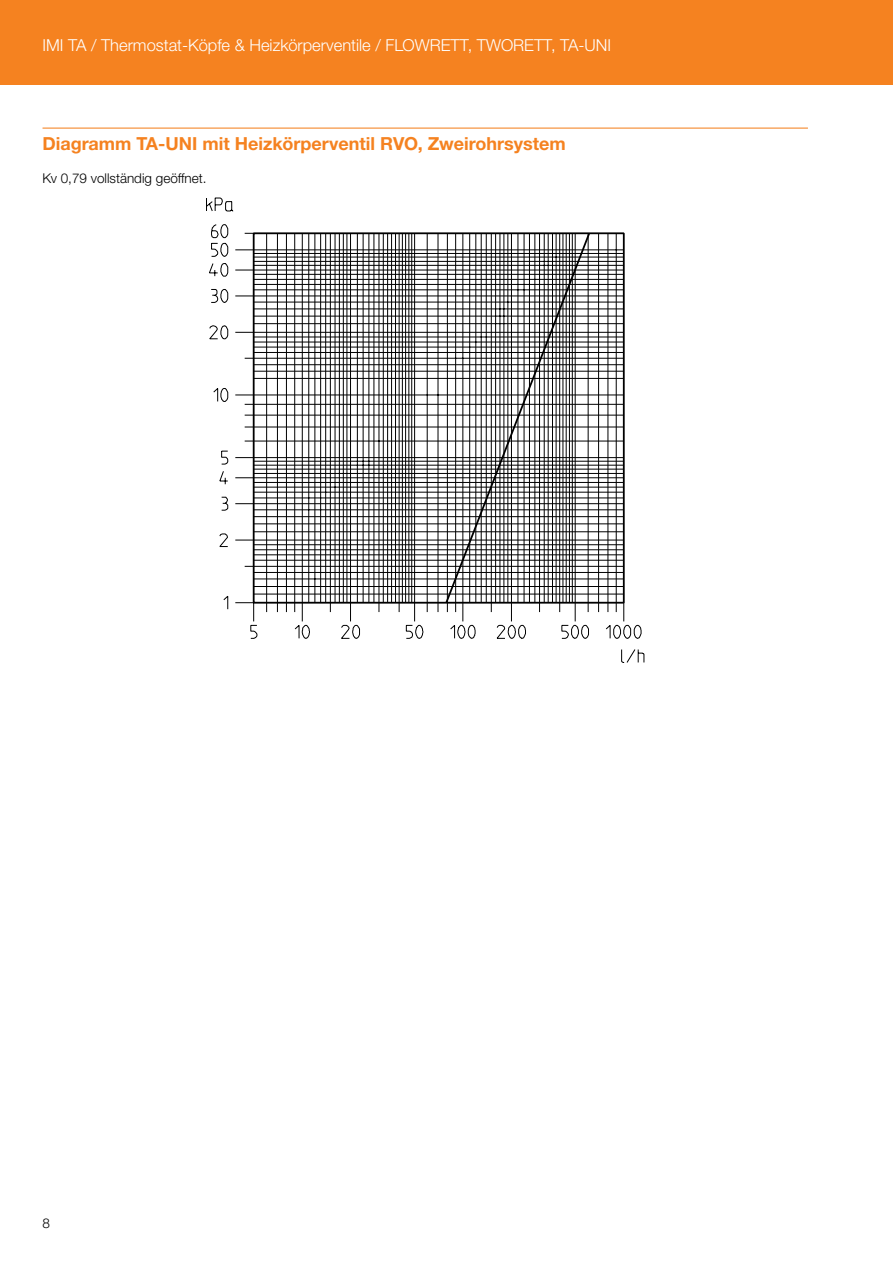
<style>
.page{position:relative;width:893px;height:1263px;background:#fff}
.page>*{position:absolute;margin:0;border:0;box-sizing:border-box;transform-origin:0 0}
.t1{font:700 18px "Helvetica Neue LTW1 G";color:#f58220}
.t2{font:300 16.5px "Helvetica Neue LTW1 G";color:#fff}
.t3{font:300 13.5px "Helvetica Neue LTW1 G";color:#000}
</style>
<div class="page">
<div style="left:0;top:0;width:893px;height:85px;background:#f58220"></div>
<hr style="left:43px;top:128px;width:765px;height:1px;background:#f58220">
<svg style="left:621px;top:604px;width:23px;height:59px"></svg>
<svg style="left:206px;top:198px;width:418px;height:441px"></svg>
<hr style="left:608px;top:233px;width:1px;height:379px;background:#000">
<hr style="left:616px;top:233px;width:1px;height:379px;background:#000">
<hr style="left:235px;top:249px;width:389px;height:1px;background:#000">
<hr style="left:254px;top:253px;width:370px;height:1px;background:#000">
<hr style="left:559px;top:233px;width:1px;height:379px;background:#000">
<hr style="left:254px;top:257px;width:370px;height:1px;background:#000">
<hr style="left:254px;top:265px;width:370px;height:1px;background:#000">
<hr style="left:254px;top:261px;width:370px;height:1px;background:#000">
<hr style="left:235px;top:270px;width:389px;height:1px;background:#000">
<hr style="left:254px;top:274px;width:370px;height:1px;background:#000">
<hr style="left:539px;top:233px;width:1px;height:379px;background:#000">
<hr style="left:254px;top:279px;width:370px;height:1px;background:#000">
<svg style="left:208px;top:263px;width:2px;height:14px"></svg>
<hr style="left:254px;top:290px;width:370px;height:1px;background:#000">
<hr style="left:254px;top:284px;width:370px;height:1px;background:#000">
<hr style="left:235px;top:296px;width:389px;height:1px;background:#000">
<hr style="left:254px;top:302px;width:370px;height:1px;background:#000">
<svg style="left:210px;top:233px;width:302px;height:389px"></svg>
<hr style="left:254px;top:323px;width:370px;height:1px;background:#000">
<hr style="left:254px;top:316px;width:370px;height:1px;background:#000">
<hr style="left:254px;top:309px;width:370px;height:1px;background:#000">
<hr style="left:491px;top:233px;width:1px;height:379px;background:#000">
<hr style="left:254px;top:337px;width:370px;height:1px;background:#000">
<hr style="left:235px;top:332px;width:389px;height:1px;background:#000">
<hr style="left:254px;top:342px;width:370px;height:1px;background:#000">
<svg style="left:209px;top:325px;width:19px;height:15px"></svg>
<hr style="left:254px;top:352px;width:370px;height:1px;background:#000">
<hr style="left:254px;top:347px;width:370px;height:1px;background:#000">
<hr style="left:455px;top:233px;width:1px;height:379px;background:#000">
<hr style="left:245px;top:358px;width:379px;height:1px;background:#000">
<hr style="left:462px;top:233px;width:1px;height:388px;background:#000">
<hr style="left:254px;top:364px;width:370px;height:1px;background:#000">
<svg style="left:444px;top:231px;width:148px;height:374px"></svg>
<hr style="left:254px;top:371px;width:370px;height:1px;background:#000">
<hr style="left:447px;top:233px;width:1px;height:379px;background:#000">
<hr style="left:254px;top:378px;width:370px;height:1px;background:#000">
<hr style="left:438px;top:233px;width:1px;height:379px;background:#000">
<hr style="left:427px;top:233px;width:1px;height:379px;background:#000">
<hr style="left:411px;top:233px;width:1px;height:370px;background:#000">
<svg style="left:213px;top:387px;width:411px;height:18px"></svg>
<hr style="left:409px;top:233px;width:1px;height:370px;background:#000">
<hr style="left:414px;top:233px;width:1px;height:388px;background:#000">
<p class="t2" style="left:43px;top:35px;width:570px">IMI TA / Thermostat-Köpfe &amp; Heizkörperventile / FLOWRETT, TWORETT, TA-UNI</p>
<p class="t1" style="left:43px;top:132px;width:525px">Diagramm TA-UNI mit Heizkörperventil RVO, Zweirohrsystem</p>
<p class="t3" style="left:43px;top:170px;width:166px">Kv 0,79 vollständig geöffnet.</p>
<p class="t3" style="left:43px;top:1215px;width:9px">8</p>
</div>
